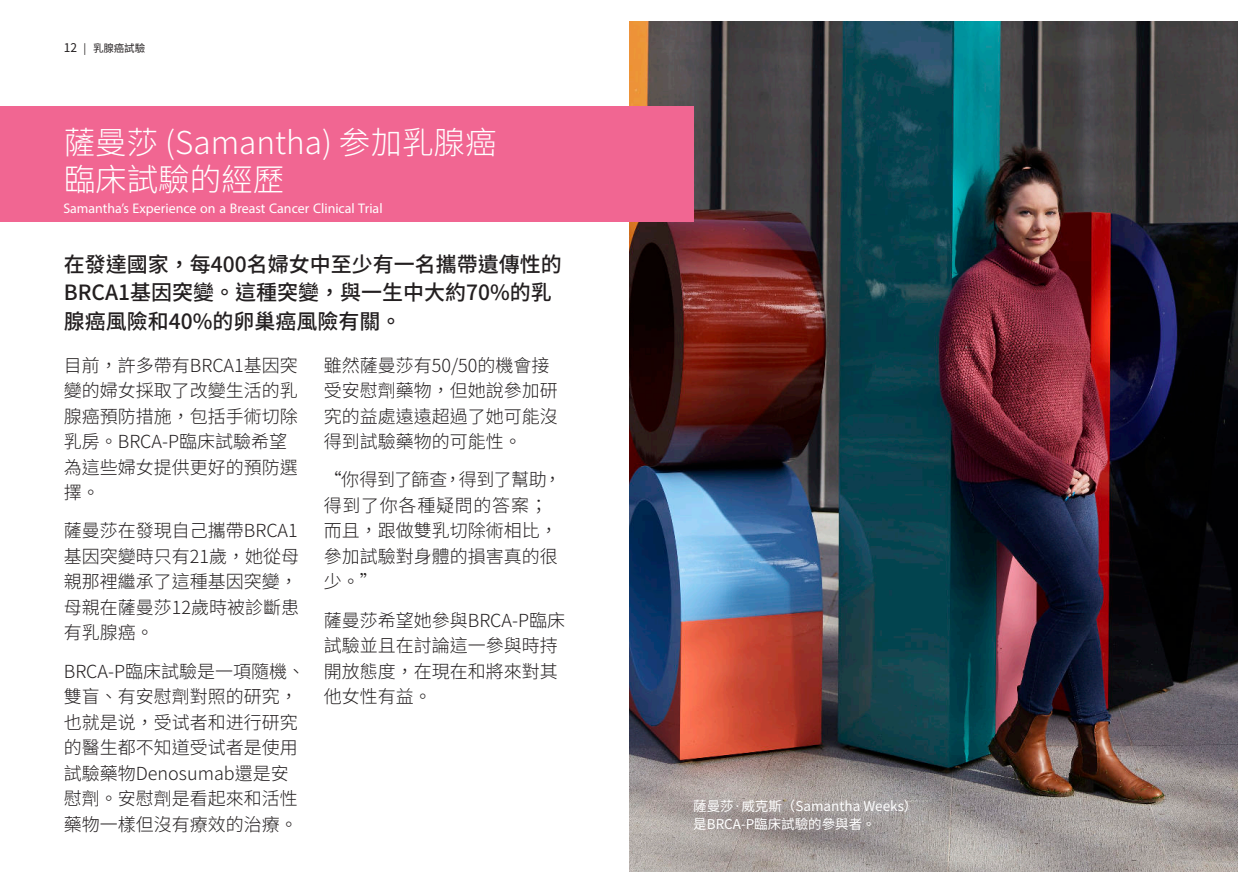
<style>
.page{position:relative;width:1259px;height:893px;background:#fff}
.page>*{position:absolute;margin:0;border:0;box-sizing:border-box;transform-origin:0 0}
.t1{font:300 31.5px/37.5px "Noto Sans CJ Ktc";color:#fff}
.t2{font:500 21px/28.5px "Noto Sans CJ Ktc";color:#231f20}
.t3{font:19.5px "Myriad Arabic";color:#fff}
.t4{font:300 18px/25.5px "Noto Sans CJ Ktc";color:#231f20}
.t5{font:13.5px/18px "Noto Sans CJ Ktc";color:#fff}
.t6{font:10.5px "Noto Sans CJ Ktc";letter-spacing:-.01em;color:#231f20}
.s1{font-size:12px}
</style>
<div class="page">
<img style="left:630px;top:21px;width:607px;height:851px">
<div style="left:0;top:106px;width:693px;height:116px;background:#f16692"></div>
<p class="t6" style="left:64px;top:42px;width:83px"><span class="s1">12</span> | 乳腺癌試驗</p>
<h1 class="t1" style="left:64px;top:124px;width:434px">薩曼莎 (Samantha) 参加乳腺癌臨床試驗的經歷</h1>
<p class="t3" style="left:63px;top:195px;width:321px">Samantha’s Experience on a Breast Cancer Clinical Trial</p>
<p class="t2" style="left:64px;top:250px;width:499px">在發達國家，每400名婦女中至少有一名攜帶遺傳性的<br>BRCA1基因突變。這種突變，與一生中大約70%的乳腺癌風險和40%的卵巢癌風險有關。</p>
<p class="t4" style="left:64px;top:353px;width:235px">目前，許多帶有BRCA1基因突變的婦女採取了改變生活的乳腺癌預防措施，包括手術切除乳房。BRCA-P臨床試驗希望為這些婦女提供更好的預防選擇。</p>
<p class="t4" style="left:64px;top:518px;width:237px;text-align:justify">薩曼莎在發現自己攜帶BRCA1基因突變時只有21歲，她從母親那裡繼承了這種基因突變，母親在薩曼莎12歲時被診斷患有乳腺癌。</p>
<p class="t4" style="left:64px;top:659px;width:243px">BRCA-P臨床試驗是一項隨機、雙盲、有安慰劑對照的研究，也就是说，受试者和进行研究的醫生都不知道受试者是使用試驗藥物Denosumab還是安慰劑。安慰劑是看起來和活性藥物一樣但沒有療效的治療。</p>
<p class="t4" style="left:324px;top:353px;width:235px">雖然薩曼莎有50/50的機會接受安慰劑藥物，但她說參加研究的益處遠遠超過了她可能沒得到試驗藥物的可能性。</p>
<p class="t4" style="left:324px;top:467px;width:239px">“你得到了篩查，得到了幫助，得到了你各種疑問的答案；而且，跟做雙乳切除術相比，參加試驗對身體的損害真的很少。”</p>
<p class="t4" style="left:324px;top:608px;width:243px">薩曼莎希望她參與BRCA-P臨床試驗並且在討論這一參與時持開放態度，在現在和將來對其他女性有益。</p>
<p class="t5" style="left:693px;top:797px;width:226px">薩曼莎·威克斯（Samantha Weeks）是BRCA-P臨床試驗的參與者。</p>
</div>
